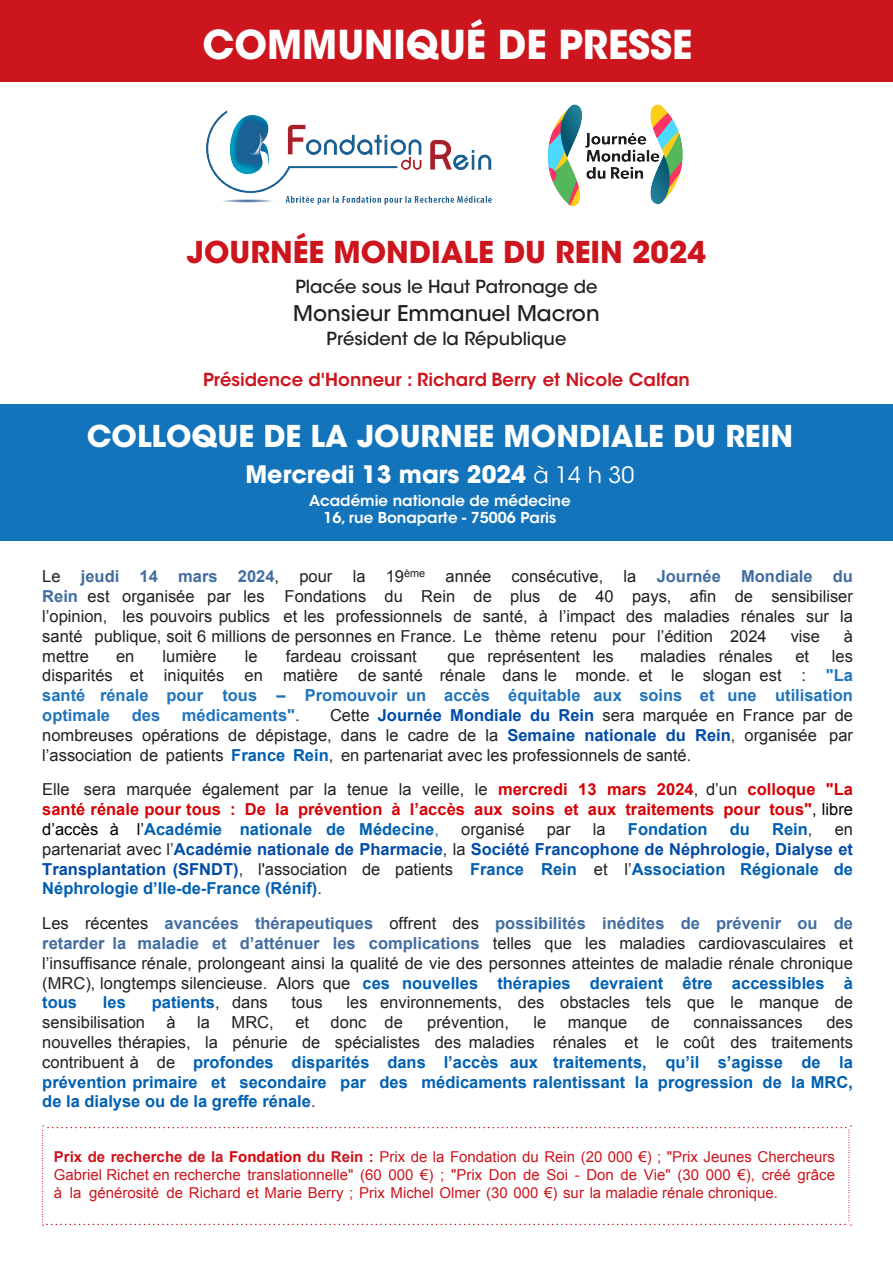
<style>
.page{position:relative;width:893px;height:1263px;background:#fff}
.page>*{position:absolute;margin:0;border:0;box-sizing:border-box;transform-origin:0 0}
.t1{font:700 39.6px "ITC Avant Garde Std";color:#fff}
.t2{font:700 29.85px "ITC Avant Garde Std";color:#fff}
.t3{font:700 29.85px "ITC Avant Garde Std";color:#cd151d}
.t4{font:700 23.85px "ITC Avant Garde Std";color:#fff}
.t5{font:500 21.45px "ITC Avant Garde Std";color:#231f20}
.t6{font:500 18px "ITC Avant Garde Std";color:#231f20}
.t7{font:600 18px "ITC Avant Garde Std";color:#cd151d}
.t8{font:16.5px/19.8px "Arial";color:#231f20;text-align:justify}
.t9{font:700 16.5px/19.8px "Arial";color:#0060b2;text-align:justify}
.t10{font:700 16.5px/19.8px "Arial";color:#004ba8;text-align:justify}
.t11{font:700 16.5px/19.8px "Arial";color:#d70005;text-align:justify}
.t12{font:700 16.5px/19.8px "Arial";color:#2074bb;text-align:justify}
.t13{font:15px/18px "Arial";color:#cd151d;text-align:justify}
.t14{font:600 15px/17.5px "ITC Avant Garde Std";color:#fff;text-align:center}
.s1{font-weight:400;font-size:22.5px}
.s2{font-weight:700;color:#416da0}
.s3{font-weight:400;color:#231f20}
.s4{font-weight:700;color:#004ba8}
.s5{font-weight:700;color:#0060b2}
.s6{font-weight:400;color:#000}
.s7{color:#0060b2}
.s8{font-weight:400;color:#416da0}
.s9{font-weight:700}
.s10{font-weight:700;color:#d70005}
</style>
<div class="page">
<div style="left:0;top:404px;width:893px;height:137px;background:#1374bb"></div>
<img style="left:206px;top:110px;width:286px;height:95px">
<div style="left:0;top:0;width:893px;height:82px;background:#cd151d"></div>
<svg style="left:42px;top:1125px;width:809px;height:100px"></svg>
<img style="left:547px;top:104px;width:136px;height:103px">
<h1 class="t1" style="left:203px;top:18px;width:492px">COMMUNIQUÉ DE PRESSE</h1>
<h2 class="t3" style="left:187px;top:233px;width:521px">JOURNÉE MONDIALE DU REIN 2024</h2>
<p class="t6" style="left:295px;top:276px;width:304px">Placée sous le Haut Patronage de</p>
<h3 class="t5" style="left:293px;top:300px;width:308px">Monsieur Emmanuel Macron</h3>
<p class="t6" style="left:327px;top:327px;width:241px">Président de la République</p>
<p class="t7" style="left:203px;top:368px;width:488px">Présidence d'Honneur : Richard Berry et Nicole Calfan</p>
<h2 class="t2" style="left:87px;top:416px;width:708px">COLLOQUE DE LA JOURNEE MONDIALE DU REIN</h2>
<h3 class="t4" style="left:245px;top:459px;width:391px">Mercredi 13 mars 2024 <span class="s1">à 14 h 30</span></h3>
<p class="t14" style="left:309px;top:492px;width:263px">Académie nationale de médecine<br>16, rue Bonaparte - 75006 Paris</p>
<p class="t8" style="left:42px;top:567px;width:812px">Le <span class="s2">jeudi 14 mars 2024</span>, pour la 19<sup>ème</sup> année consécutive, la <span class="s2">Journée Mondiale du Rein</span> est organisée par les Fondations du Rein de plus de 40 pays, afin de sensibiliser l’opinion, les pouvoirs publics et les professionnels de santé, à l’impact des maladies rénales sur la santé publique, soit 6 millions de personnes en France. Le thème retenu pour l’édition 2024</p>
<p class="t8" style="left:791px;top:626px;width:31px">vise</p>
<p class="t8" style="left:844px;top:626px;width:11px">à</p>
<p class="t8" style="left:42px;top:646px;width:48px">mettre</p>
<p class="t8" style="left:116px;top:646px;width:20px">en</p>
<p class="t8" style="left:163px;top:646px;width:56px">lumière</p>
<p class="t8" style="left:245px;top:646px;width:14px">le</p>
<p class="t8" style="left:286px;top:646px;width:133px">fardeau croissant</p>
<p class="t8" style="left:447px;top:646px;width:168px">que représentent les</p>
<p class="t8" style="left:640px;top:646px;width:134px">maladies rénales</p>
<p class="t8" style="left:795px;top:646px;width:15px">et</p>
<p class="t12" style="left:42px;top:646px;width:812px;text-indent:790px"><span class="s3">les disparités et iniquités en matière de santé rénale dans le monde. et le slogan est :</span> "La santé rénale pour tous – Promouvoir un accès équitable aux soins et une utilisation optimale</p>
<p class="t8" style="left:42px;top:705px;width:812px;text-indent:288px">Cette <span class="s4">Journée Mondiale du Rein</span> sera marquée en France par de nombreuses opérations de dépistage, dans le cadre de la <span class="s4">Semaine nationale du Rein</span>, organisée par l’association de patients <span class="s5">France Rein</span>, en partenariat avec les professionnels de santé.</p>
<p class="t11" style="left:42px;top:780px;width:812px"><span class="s3">Elle sera marquée également par la tenue la veille, le</span> mercredi 13 mars 2024<span class="s3">, d’un</span> colloque "La santé rénale pour tous : De la prévention à l’accès aux soins et aux traitements pour tous"<span class="s6">, libre d’accès à l’</span><span class="s7">Académie nationale de Médecine</span><span class="s8">,</span></p>
<p class="t12" style="left:132px;top:706px;width:30px">des</p>
<p class="t12" style="left:182px;top:706px;width:119px">médicaments"<span class="s3">.</span></p>
<p class="t8" style="left:461px;top:819px;width:65px">organisé</p>
<p class="t8" style="left:547px;top:819px;width:25px">par</p>
<p class="t8" style="left:593px;top:819px;width:14px">la</p>
<p class="t9" style="left:628px;top:820px;width:81px">Fondation</p>
<p class="t9" style="left:730px;top:820px;width:22px">du</p>
<p class="t9" style="left:772px;top:820px;width:42px">Rein<span class="s3">,</span></p>
<p class="t10" style="left:42px;top:820px;width:812px;text-indent:792px"><span class="s3">en partenariat avec l’</span>Académie nationale de Pharmacie<span class="s3">, la</span> Société Francophone de Néphrologie, Dialyse et Transplantation (SFNDT)<span class="s3">, l'association de patients</span> <span class="s7">France Rein</span> <span class="s3">et l’</span><span class="s7">Association Régionale de Néphrologie d’Ile-de-France (Rénif)</span><span class="s3">.</span></p>
<p class="t8" style="left:42px;top:914px;width:812px">Les récentes <span class="s2">avancées thérapeutiques</span> offrent des <span class="s2">possibilités inédites de prévenir ou de retarder la maladie et d’atténuer les complications</span> telles que les maladies cardiovasculaires et l’insuffisance rénale, prolongeant ainsi la qualité de vie des personnes atteintes de maladie rénale chronique (MRC), longtemps silencieuse. Alors que <span class="s5">ces nouvelles thérapies devraient être accessibles à tous</span></p>
<p class="t9" style="left:103px;top:993px;width:24px">les</p>
<p class="t9" style="left:152px;top:993px;width:118px">patients<span class="s3">, dans</span></p>
<p class="t8" style="left:292px;top:993px;width:33px">tous</p>
<p class="t8" style="left:347px;top:993px;width:508px">les environnements, des obstacles tels que le manque de</p>
<p class="t8" style="left:42px;top:1013px;width:104px">sensibilisation</p>
<p class="t8" style="left:167px;top:1013px;width:11px">à</p>
<p class="t8" style="left:197px;top:1013px;width:14px">la</p>
<p class="t8" style="left:232px;top:1013px;width:44px">MRC,</p>
<p class="t8" style="left:295px;top:1013px;width:15px">et</p>
<p class="t8" style="left:331px;top:1013px;width:74px">donc de</p>
<p class="t8" style="left:427px;top:1013px;width:83px">prévention,</p>
<p class="t8" style="left:533px;top:1013px;width:14px">le</p>
<p class="t8" style="left:568px;top:1013px;width:61px">manque</p>
<p class="t8" style="left:651px;top:1013px;width:20px">de</p>
<p class="t8" style="left:693px;top:1013px;width:111px">connaissances</p>
<p class="t9" style="left:42px;top:1013px;width:812px;text-indent:784px"><span class="s3">des nouvelles thérapies, la pénurie de spécialistes des maladies rénales et le coût des traitements contribuent à de</span> profondes disparités dans l’accès aux traitements, qu’il s’agisse de la prévention primaire et secondaire par des médicaments ralentissant la progression de la MRC, de la dialyse ou de la greffe rénale<span class="s3">.</span></p>
<p class="t13" style="left:54px;top:1148px;width:783px"><span class="s9">Prix de recherche de la</span> <span class="s10">Fondation</span> <span class="s9">du Rein :</span> Prix de la Fondation du Rein (20 000 €) ; "Prix Jeunes Chercheurs Gabriel Richet en recherche translationnelle" (60 000 €) ; "Prix Don de Soi - Don de Vie" (30 000 €), créé grâce à la générosité de Richard et Marie Berry ; Prix Michel Olmer (30 000 €) sur la maladie rénale chronique.</p>
</div>
